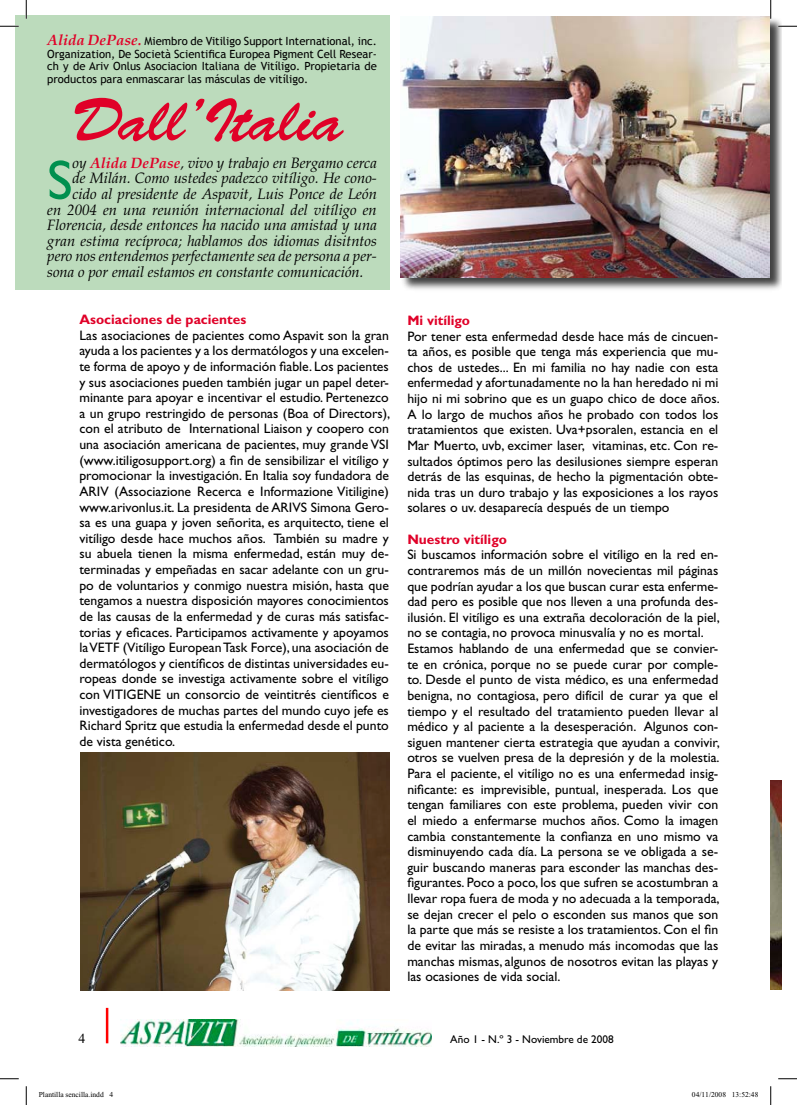
<style>
.page{position:relative;width:797px;height:1105px;background:#fff}
.page>*{position:absolute;margin:0;border:0;box-sizing:border-box;transform-origin:0 0}
.t1{font:60px "Brush Script";color:#e00128}
.t2{font:55.75px "Gill Sans";color:#00904f}
.t3{font:italic 15px "Palatino";color:#000}
.t4{font:13.75px/15.6px "Gill Sans";color:#000;text-align:justify}
.t5{font:700 13.75px "Gill Sans";color:#e00128}
.t6{font:11.25px/12.5px "Trebuchet MS";color:#000;text-align:justify}
.t7{font:11.25px "Gill Sans";color:#000}
.t8{font:7.5px "Times New Roman";color:#000}
.s1{font-family:"Palatino";font-weight:700;font-style:italic;font-size:15px;color:#e00128}
.s2{font-weight:700;color:#e00128}
</style>
<div class="page">
<hr style="left:106px;top:1008px;width:2px;height:35px;background:#f00">
<img style="left:120px;top:1020px;width:311px;height:26px">
<img style="left:771px;top:781px;width:10px;height:208px">
<div style="left:16px;top:16px;width:373px;height:274px;background:#bcdbbc"></div>
<div style="left:400px;top:16px;width:381px;height:277px;background:#000;opacity:.75"></div>
<img style="left:401px;top:17px;width:368px;height:260px">
<img style="left:80px;top:753px;width:309px;height:237px">
<svg style="left:0;top:25px;width:19px;height:2px"></svg>
<svg style="left:778px;top:25px;width:19px;height:2px"></svg>
<svg style="left:0;top:1078px;width:19px;height:1px"></svg>
<svg style="left:778px;top:1078px;width:19px;height:1px"></svg>
<svg style="left:25px;top:0;width:2px;height:19px"></svg>
<svg style="left:25px;top:1086px;width:2px;height:19px"></svg>
<svg style="left:770px;top:0;width:1px;height:19px"></svg>
<svg style="left:770px;top:1086px;width:1px;height:19px"></svg>
<p class="t6" style="left:47px;top:35px;width:331px"><span class="s1">Alida DePase.</span> Miembro de Vitiligo Support International, inc.<br>Organization, De Società Scientifica Europea Pigment Cell Resear&shy;ch y de Ariv Onlus Asociacion Italiana de Vitíligo. Propietaria de productos para enmascarar las másculas de vitíligo.</p>
<h1 class="t1" style="left:71px;top:87px;width:273px">Dall’Italia</h1>
<h2 class="t2" style="left:47px;top:148px;width:27px">S</h2>
<p class="t3" style="left:72px;top:154px;width:306px">oy <span class="s2">Alida DePase</span>, vivo y trabajo en Bergamo cerca</p>
<p class="t3" style="left:72px;top:170px;width:306px">de Milán. Como ustedes padezco vitíligo. He cono-</p>
<p class="t3" style="left:72px;top:185px;width:306px">cido al presidente de Aspavit, Luis Ponce de León</p>
<p class="t3" style="left:47px;top:201px;width:331px">en 2004 en una reunión internacional del vitíligo en</p>
<p class="t3" style="left:47px;top:216px;width:331px">Florencia, desde entonces ha nacido una amistad y una</p>
<p class="t3" style="left:47px;top:232px;width:331px">gran estima recíproca; hablamos dos idiomas disitntos</p>
<p class="t3" style="left:47px;top:248px;width:331px">pero nos entendemos perfectamente sea de persona a per-</p>
<p class="t3" style="left:47px;top:263px;width:318px">sona o por email estamos en constante comunicación.</p>
<p class="t5" style="left:79px;top:311px;width:168px">Asociaciones de pacientes</p>
<p class="t4" style="left:79px;top:327px;width:312px">Las asociaciones de pacientes como Aspavit son la gran ayuda a los pacientes y a los dermatólogos y una excelen&shy;te forma de apoyo y de información fiable. Los pacientes y sus asociaciones pueden también jugar un papel deter&shy;minante para apoyar e incentivar el estudio. Pertenezco a un grupo restringido de personas (Boa of Directors), con el atributo de International Liaison y coopero con una asociación americana de pacientes, muy grande VSI (www.itiligosupport.org) a fin de sensibilizar el vitíligo y promocionar la investigación. En Italia soy fundadora de ARIV (Associazione Recerca e Informazione Vitiligine) www.arivonlus.it. La presidenta de ARIVS Simona Gero&shy;sa es una guapa y joven señorita, es arquitecto, tiene el vitíligo desde hace muchos años. También su madre y su abuela tienen la misma enfermedad, están muy de&shy;terminadas y empeñadas en sacar adelante con un gru&shy;po de voluntarios y conmigo nuestra misión, hasta que tengamos a nuestra disposición mayores conocimientos de las causas de la enfermedad y de curas más satisfac&shy;torias y eficaces. Participamos activamente y apoyamos la VETF (Vitíligo European Task Force), una asociación de dermatólogos y científicos de distintas universidades eu&shy;ropeas donde se investiga activamente sobre el vitíligo con VITIGENE un consorcio de veintitrés científicos e investigadores de muchas partes del mundo cuyo jefe es Richard Spritz que estudia la enfermedad desde el punto de vista genético.</p>
<p class="t5" style="left:407px;top:312px;width:64px">Mi vitíligo</p>
<p class="t4" style="left:407px;top:328px;width:314px">Por tener esta enfermedad desde hace más de cincuen&shy;ta años, es posible que tenga más experiencia que mu&shy;chos de ustedes... En mi familia no hay nadie con esta enfermedad y afortunadamente no la han heredado ni mi hijo ni mi sobrino que es un guapo chico de doce años.<br>A lo largo de muchos años he probado con todos los tratamientos que existen. Uva+psoralen, estancia en el Mar Muerto, uvb, excimer laser, vitaminas, etc. Con re&shy;sultados óptimos pero las desilusiones siempre esperan detrás de las esquinas, de hecho la pigmentación obte&shy;nida tras un duro trabajo y las exposiciones a los rayos solares o uv. desaparecía después de un tiempo</p>
<p class="t5" style="left:407px;top:531px;width:101px">Nuestro vitíligo</p>
<p class="t4" style="left:407px;top:547px;width:314px;text-align:left">Si buscamos información sobre el vitíligo en la red en&shy;contraremos más de un millón novecientas mil páginas que podrían ayudar a los que buscan curar esta enferme&shy;dad pero es posible que nos lleven a una profunda des&shy;ilusión. El vitíligo es una extraña decoloración de la piel, no se contagia, no provoca minusvalía y no es mortal.<br>Estamos hablando de una enfermedad que se convier&shy;te en crónica, porque no se puede curar por comple&shy;to. Desde el punto de vista médico, es una enfermedad benigna, no contagiosa, pero difícil de curar ya que el tiempo y el resultado del tratamiento pueden llevar al médico y al paciente a la desesperación. Algunos con&shy;siguen mantener cierta estrategia que ayudan a convivir, otros se vuelven presa de la depresión y de la molestia.<br>Para el paciente, el vitíligo no es una enfermedad insig&shy;nificante: es imprevisible, puntual, inesperada. Los que tengan familiares con este problema, pueden vivir con el miedo a enfermarse muchos años. Como la imagen cambia constantemente la confianza en uno mismo va disminuyendo cada día. La persona se ve obligada a se&shy;guir buscando maneras para esconder las manchas des&shy;figurantes. Poco a poco, los que sufren se acostumbran a llevar ropa fuera de moda y no adecuada a la temporada, se dejan crecer el pelo o esconden sus manos que son la parte que más se resiste a los tratamientos. Con el fin de evitar las miradas, a menudo más incomodas que las manchas mismas, algunos de nosotros evitan las playas y las ocasiones de vida social.</p>
<p class="t7" style="left:450px;top:1032px;width:165px">Año 1 - N.º 3 - Noviembre de 2008</p>
<p class="t8" style="left:39px;top:1091px;width:76px">Plantilla sencilla.indd 4</p>
<p class="t8" style="left:692px;top:1091px;width:68px">04/11/2008 13:52:48</p>
</div>
